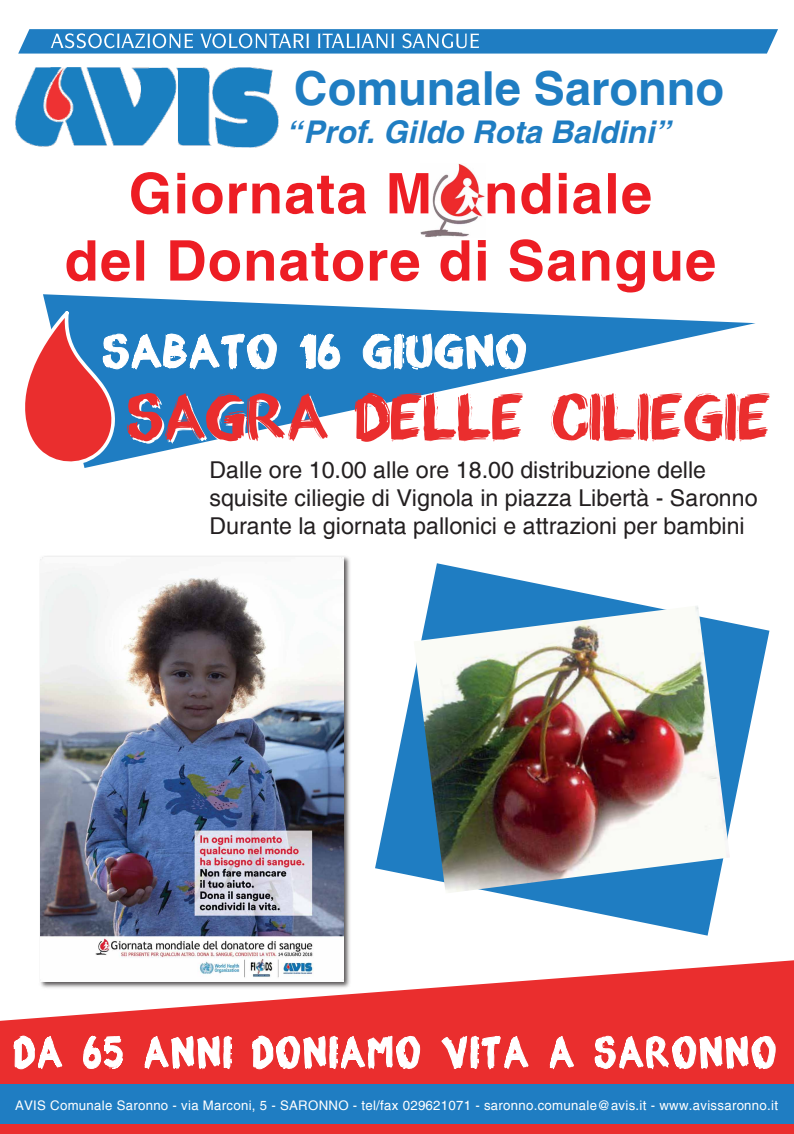
<style>
.page{position:relative;width:794px;height:1134px;background:#fff}
.page>*{position:absolute;margin:0;border:0;box-sizing:border-box;transform-origin:0 0}
.t1{font:700 56px/67.2px "Helvetica";letter-spacing:.02em;color:#ed1d24;text-align:center}
.t2{font:700 46.92px "Helvetica";color:#1f7dc2}
.t3{font:italic 700 31.28px "Helvetica";color:#1f7dc2}
.t4{font:23.2px/27.8px "Helvetica";color:#231f20}
.t5{font:13.2px "Helvetica";letter-spacing:.02em;color:#fff}
</style>
<div class="page">
<img style="left:420px;top:163px;width:65px;height:75px">
<svg style="left:340px;top:306px;width:415px;height:107px"></svg>
<svg style="left:375px;top:563px;width:394px;height:350px"></svg>
<img style="left:414px;top:605px;width:316px;height:288px">
<svg style="left:0;top:960px;width:794px;height:174px;fill:#ea2e2e"></svg>
<div style="left:0;top:1084px;width:794px;height:40px;background:#1f7dc2"></div>
<svg style="left:18px;top:29px;width:760px;height:25px;background:#3c8ec9"></svg>
<img style="left:16px;top:67px;width:262px;height:80px">
<svg style="left:551px;top:393px;width:219px;height:49px"></svg>
<svg style="left:14px;top:1018px;width:48px;height:59px"></svg>
<svg style="left:83px;top:1035px;width:40px;height:34px"></svg>
<svg style="left:143px;top:1018px;width:89px;height:66px"></svg>
<svg style="left:252px;top:1018px;width:168px;height:66px"></svg>
<svg style="left:441px;top:1018px;width:87px;height:59px"></svg>
<svg style="left:548px;top:1018px;width:26px;height:59px"></svg>
<svg style="left:595px;top:901px;width:180px;height:183px"></svg>
<svg style="left:25px;top:294px;width:315px;height:174px"></svg>
<svg style="left:355px;top:317px;width:171px;height:125px"></svg>
<img style="left:38px;top:556px;width:314px;height:435px">
<img style="left:41px;top:557px;width:302px;height:425px">
<h2 class="t2" style="left:294px;top:60px;width:432px">Comunale Saronno</h2>
<h3 class="t3" style="left:294px;top:113px;width:377px">“Prof. Gildo Rota Baldini”</h3>
<h1 class="t1" style="left:65px;top:160px;width:653px">Giornata M ndiale<br>del Donatore di Sangue</h1>
<p class="t4" style="left:209px;top:456px;width:550px">Dalle ore 10.00 alle ore 18.00 distribuzione delle squisite ciliegie di Vignola in piazza Libertà - Saronno<br>Durante la giornata pallonici e attrazioni per bambini</p>
<p class="t5" style="left:15px;top:1097px;width:764px">AVIS Comunale Saronno - via Marconi, 5 - SARONNO - tel/fax 029621071 - saronno.comunale@avis.it - www.avissaronno.it</p>
</div>
